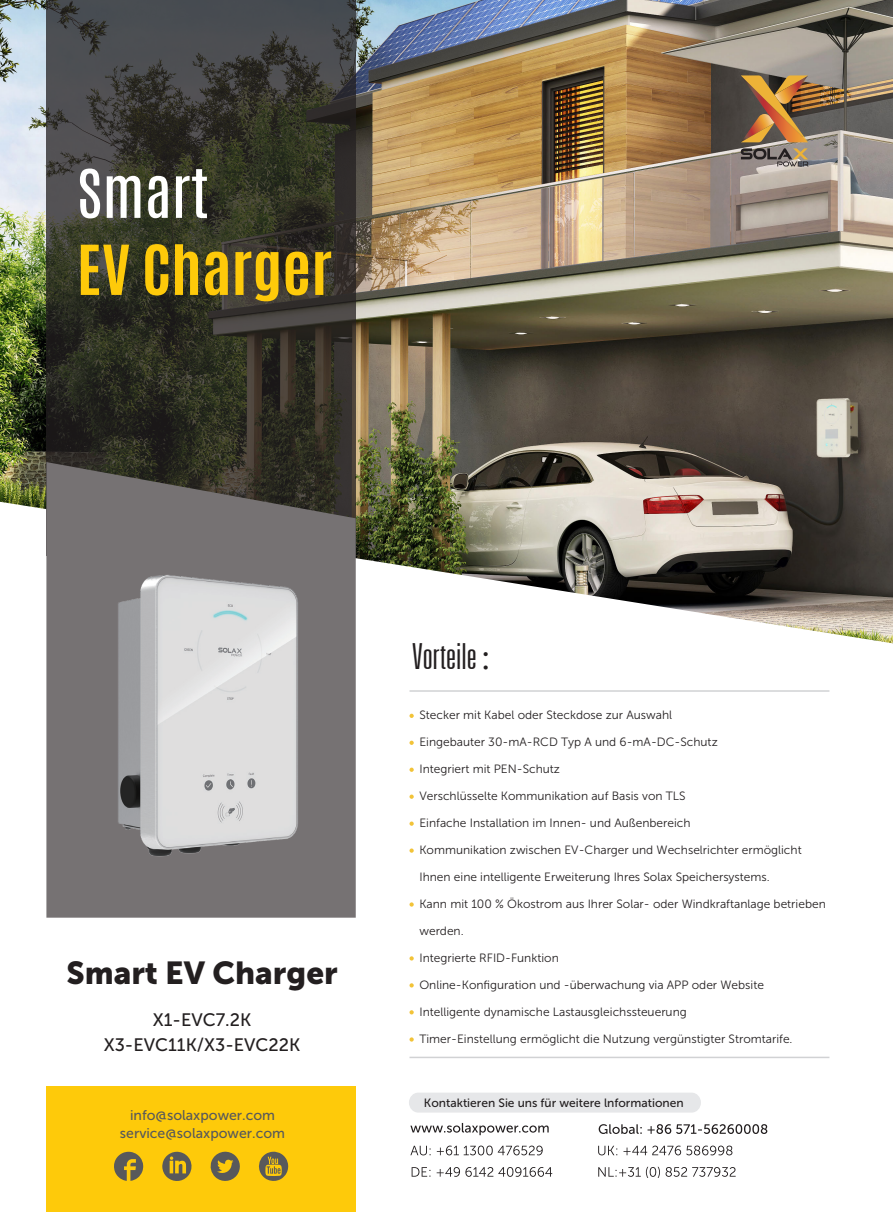
<style>
.page{position:relative;width:893px;height:1212px;background:#fff}
.page>*{position:absolute;margin:0;border:0;box-sizing:border-box;transform-origin:0 0}
.t1{font:700 58.5px "Antonio";color:#feca0a;scale:1.06 1}
.t2{font:56.7px "Antonio";color:#fff;scale:1.06 1}
.t3{font:300 ultra-condensed 36px "Univers LT";color:#231f20}
.t4{font:31.65px "Museo Sans 900";color:#231f20}
.t5{font:18px/25.5px "Museo Sans 500";color:#231f20;text-align:center}
.t6{font:14.1px/18.8px "Museo Sans 500";color:#58595b;text-align:center}
.t7{font:12px "Museo Sans 300";color:#231f20}
.t8{font:12px "Museo Sans 500";color:#231f20}
.s1{font-family:"Adobe Song Std";font-stretch:normal}
</style>
<div class="page">
<img style="left:0;top:0;width:893px;height:643px">
<svg style="left:741px;top:75px;width:67px;height:67px;background:#9c6e3d"></svg>
<svg style="left:741px;top:148px;width:68px;height:18px"></svg>
<svg style="left:409px;top:714px;width:5px;height:4px"></svg>
<svg style="left:409px;top:741px;width:5px;height:4px"></svg>
<svg style="left:409px;top:794px;width:5px;height:5px"></svg>
<svg style="left:409px;top:821px;width:5px;height:5px"></svg>
<svg style="left:409px;top:848px;width:5px;height:5px"></svg>
<svg style="left:409px;top:1037px;width:5px;height:4px"></svg>
<svg style="left:409px;top:902px;width:5px;height:5px"></svg>
<svg style="left:409px;top:956px;width:5px;height:4px"></svg>
<svg style="left:409px;top:1010px;width:5px;height:4px"></svg>
<svg style="left:409px;top:983px;width:5px;height:4px"></svg>
<svg style="left:409px;top:768px;width:5px;height:4px"></svg>
<hr style="left:409px;top:690px;width:420px;height:2px;background:#d1d2d4">
<hr style="left:409px;top:1057px;width:420px;height:1px;background:#d1d2d4">
<svg style="left:46px;top:0;width:310px;height:462px;background:#36362f"></svg>
<svg style="left:46px;top:462px;width:310px;height:456px;background:#6d6a69"></svg>
<div style="left:46px;top:1086px;width:310px;height:126px;background:#feca0a"></div>
<svg style="left:114px;top:1152px;width:29px;height:29px"></svg>
<svg style="left:210px;top:1151px;width:30px;height:30px"></svg>
<svg style="left:259px;top:1151px;width:29px;height:30px"></svg>
<svg style="left:162px;top:1151px;width:30px;height:30px"></svg>
<svg style="left:410px;top:1123px;width:139px;height:12px"></svg>
<svg style="left:599px;top:1124px;width:168px;height:10px"></svg>
<svg style="left:410px;top:1145px;width:133px;height:10px"></svg>
<svg style="left:412px;top:1167px;width:140px;height:10px"></svg>
<svg style="left:598px;top:1145px;width:134px;height:10px"></svg>
<svg style="left:598px;top:1167px;width:138px;height:11px"></svg>
<img style="left:88px;top:556px;width:226px;height:320px">
<div style="left:409px;top:1092px;width:292px;height:20px;background:#e6e7e9;border-radius:10px"></div>
<h2 class="t2" style="left:77px;top:152px;width:126px">SMART</h2>
<h1 class="t1" style="left:77px;top:226px;width:242px">EV Charger</h1>
<h3 class="t4" style="left:66px;top:955px;width:273px">Smart EV Charger</h3>
<h3 class="t5" style="left:104px;top:1007px;width:198px">X1-EVC7.2K<br>X3-EVC11K/X3-EVC22K</h3>
<p class="t6" style="left:120px;top:1105px;width:167px">info@solaxpower.com service@solaxpower.com</p>
<h3 class="t3" style="left:413px;top:637px;width:102px">Vorteile<span class="s1">：</span></h3>
<p class="t7" style="left:419px;top:709px;width:254px">Stecker mit Kabel oder Steckdose zur Auswahl</p>
<p class="t7" style="left:419px;top:736px;width:300px">Eingebauter 30-mA-RCD Typ A und 6-mA-DC-Schutz</p>
<p class="t7" style="left:419px;top:763px;width:142px">Integriert mit PEN-Schutz</p>
<p class="t7" style="left:419px;top:790px;width:268px">Verschlüsselte Kommunikation auf Basis von TLS</p>
<p class="t7" style="left:419px;top:817px;width:273px">Einfache Installation im Innen- und Außenbereich</p>
<p class="t7" style="left:419px;top:844px;width:384px">Kommunikation zwischen EV-Charger und Wechselrichter ermöglicht</p>
<p class="t7" style="left:419px;top:871px;width:352px">Ihnen eine intelligente Erweiterung Ihres Solax Speichersystems.</p>
<p class="t7" style="left:419px;top:898px;width:408px">Kann mit 100 % Ökostrom aus Ihrer Solar- oder Windkraftanlage betrieben</p>
<p class="t7" style="left:419px;top:925px;width:46px">werden.</p>
<p class="t7" style="left:419px;top:952px;width:141px">Integrierte RFID-Funktion</p>
<p class="t7" style="left:419px;top:979px;width:346px">Online-Konfiguration und -überwachung via APP oder Website</p>
<p class="t7" style="left:419px;top:1006px;width:269px">Intelligente dynamische Lastausgleichssteuerung</p>
<p class="t7" style="left:419px;top:1033px;width:375px">Timer-Einstellung ermöglicht die Nutzung vergünstigter Stromtarife.</p>
<p class="t8" style="left:424px;top:1097px;width:261px">Kontaktieren Sie uns für weitere lnformationen</p>
</div>
